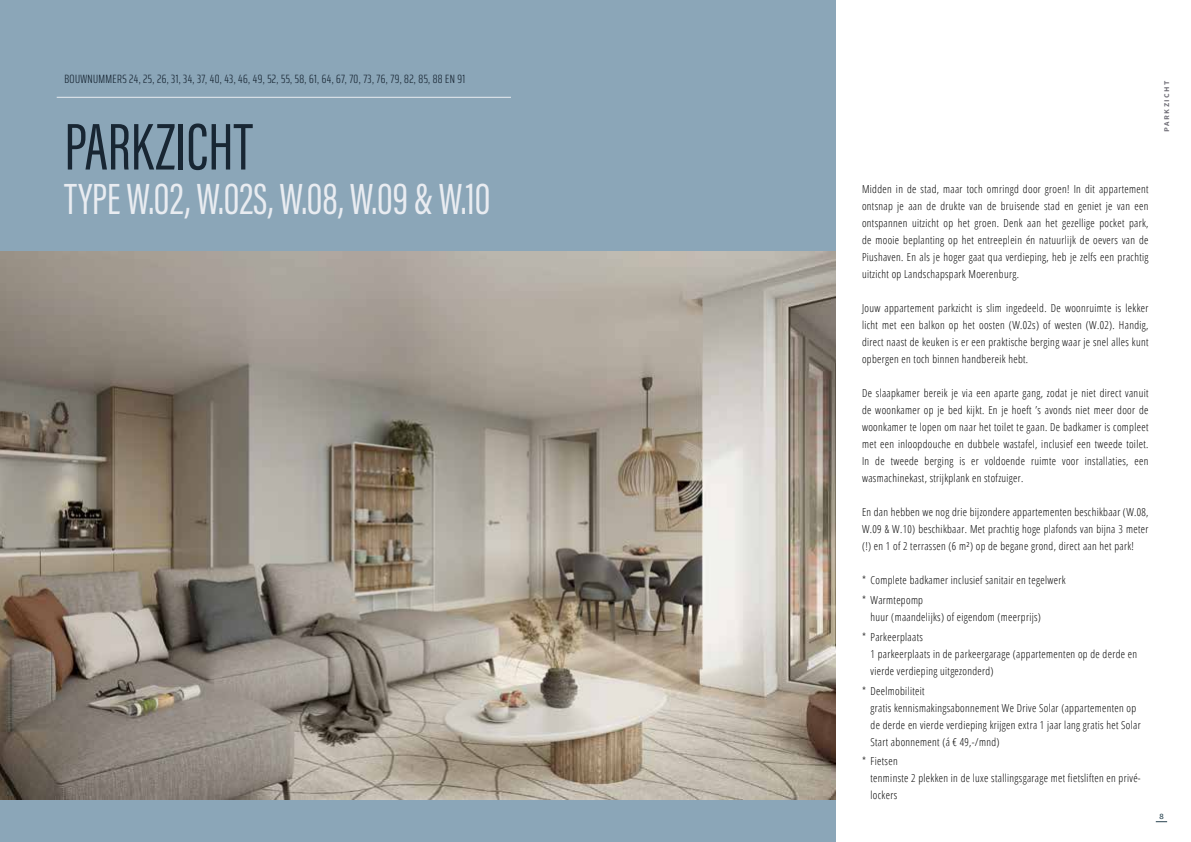
<style>
.page{position:relative;width:1191px;height:842px;background:#fff}
.page>*{position:absolute;margin:0;border:0;box-sizing:border-box;transform-origin:0 0}
.t1{font:68px "Acumin Pro Extra Cond";color:#182633}
.t2{font:45px "Acumin Pro Extra Cond";color:#e9ecf1}
.t3{font:300 extra-condensed 12px "Saira";letter-spacing:.03em;color:#182633}
.t4{font:300 condensed 11px/17px "Open Sans";letter-spacing:.03em;color:#000}
.t5{font:10px "Source Sans Pro";color:#27424f}
.t6{font:600 9px "Source Sans Pro";letter-spacing:.15em;color:#6e6c75}
</style>
<div class="page">
<div style="left:0;top:0;width:835px;height:842px;background:#8ba6b8"></div>
<img style="left:0;top:252px;width:835px;height:547px">
<hr style="left:57px;top:97px;width:454px;height:1px;background:#e9ecf1">
<svg style="left:1155px;top:821px;width:12px;height:1px"></svg>
<p class="t3" style="left:64px;top:70px;width:402px">BOUWNUMMERS 24, 25, 26, 31, 34, 37, 40, 43, 46, 49, 52, 55, 58, 61, 64, 67, 70, 73, 76, 79, 82, 85, 88 EN 91</p>
<h1 class="t1" style="left:64px;top:106px;width:190px">PARKZICHT</h1>
<h2 class="t2" style="left:64px;top:171px;width:427px">TYPE W.02, W.02S, W.08, W.09 &amp; W.10</h2>
<p class="t4" style="left:862px;top:180px;width:288px;text-align:justify">Midden in de stad, maar toch omringd door groen! In dit appartement ontsnap je aan de drukte van de bruisende stad en geniet je van een ontspannen uitzicht op het groen. Denk aan het gezellige pocket park, de mooie beplanting op het entreeplein én natuurlijk de oevers van de Piushaven. En als je hoger gaat qua verdieping, heb je zelfs een prachtig uitzicht op Landschapspark Moerenburg.</p>
<p class="t4" style="left:862px;top:299px;width:288px;text-align:justify">Jouw appartement parkzicht is slim ingedeeld. De woonruimte is lekker licht met een balkon op het oosten (W.02s) of westen (W.02). Handig, direct naast de keuken is er een praktische berging waar je snel alles kunt opbergen en toch binnen handbereik hebt.</p>
<p class="t4" style="left:862px;top:384px;width:288px;text-align:justify">De slaapkamer bereik je via een aparte gang, zodat je niet direct vanuit de woonkamer op je bed kijkt. En je hoeft ’s avonds niet meer door de woonkamer te lopen om naar het toilet te gaan. De badkamer is compleet met een inloopdouche en dubbele wastafel, inclusief een tweede toilet.<br>In de tweede berging is er voldoende ruimte voor installaties, een wasmachinekast, strijkplank en stofzuiger.</p>
<p class="t4" style="left:862px;top:503px;width:288px;text-align:justify">En dan hebben we nog drie bijzondere appartementen beschikbaar (W.08, W.09 &amp; W.10) beschikbaar. Met prachtig hoge plafonds van bijna 3 meter (!) en 1 of 2 terrassen (6 m²) op de begane grond, direct aan het park!</p>
<p class="t4" style="left:862px;top:570px;width:205px;line-height:19.8px">* Complete badkamer inclusief sanitair en tegelwerk * Warmtepomp</p>
<p class="t4" style="left:862px;top:607px;width:180px;line-height:19.8px;text-indent:9px">huur (maandelijks) of eigendom (meerprijs) * Parkeerplaats</p>
<p class="t4" style="left:870px;top:645px;width:268px">1 parkeerplaats in de parkeergarage (appartementen op de derde en vierde verdieping uitgezonderd)</p>
<p class="t4" style="left:870px;top:682px;width:272px;text-indent:-9px">* Deelmobiliteit<br>gratis kennismakingsabonnement We Drive Solar (appartementen op de derde en vierde verdieping krijgen extra 1 jaar lang gratis het Solar Start abonnement (á € 49,-/mnd)</p>
<p class="t4" style="left:870px;top:752px;width:272px;text-indent:-9px">* Fietsen<br>tenminste 2 plekken in de luxe stallingsgarage met fietsliften en privé&shy;lockers</p>
<p class="t6" style="left:1160px;top:132px;width:52px;rotate:-90deg">parkzicht</p>
<p class="t5" style="left:1159px;top:809px;width:6px">8</p>
</div>
